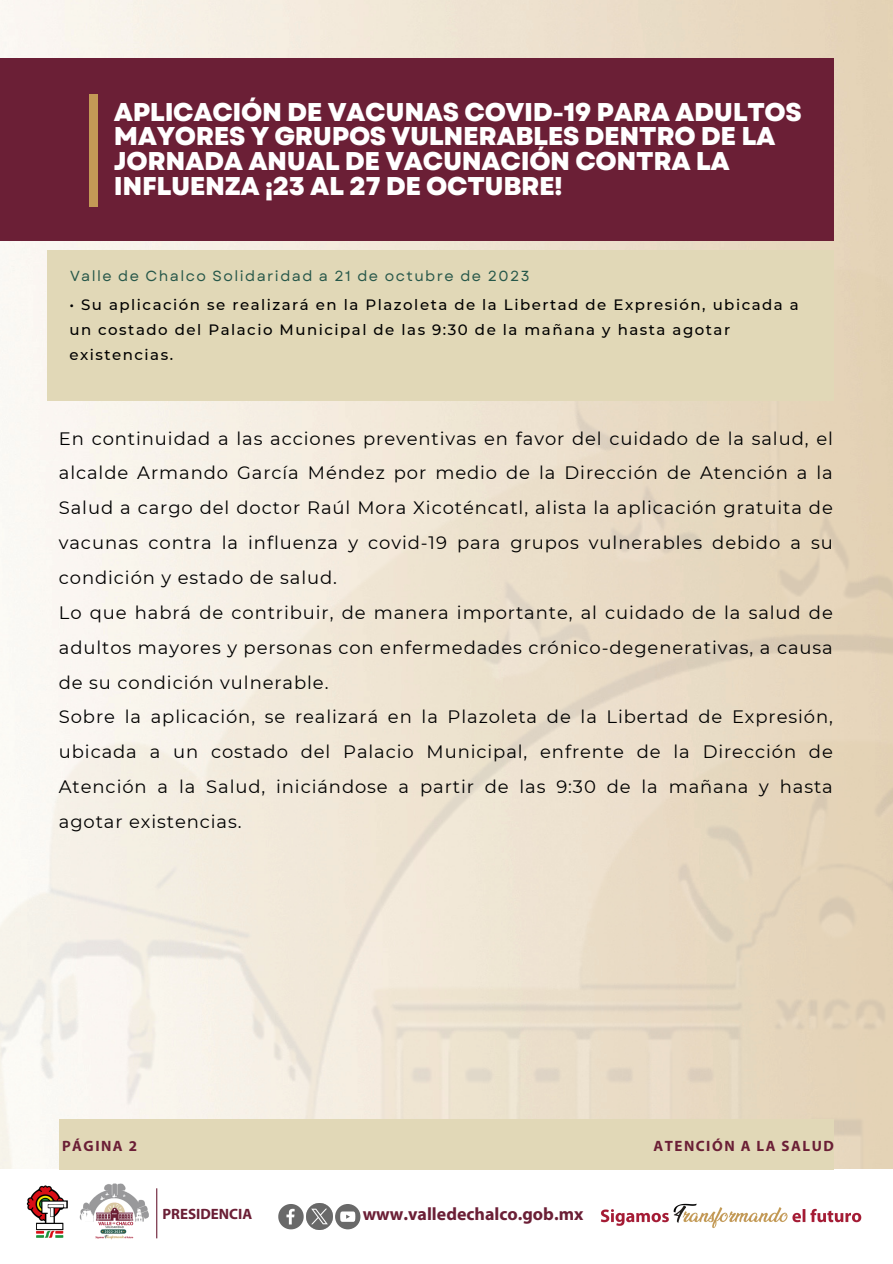
<style>
.page{position:relative;width:893px;height:1264px;background:#fff}
.page>*{position:absolute;margin:0;border:0;box-sizing:border-box;transform-origin:0 0}
.t1{font:800 25.65px/24.6px "Garet";letter-spacing:-.015em;color:#fff}
.t2{font:18px/34.8px "Montserrat";letter-spacing:.05em;color:#000;text-align:justify}
.t3{font:700 17.85px "Myriad Pro";color:#6b1f36}
.t4{font:500 15px/24.8px "Montserrat";letter-spacing:.1em;color:#000}
.t5{font:700 15px "Myriad Pro";letter-spacing:.1em;color:#6b1f36}
.t6{font:700 15px "Myriad Pro";color:#6b1f36}
.t7{font:14.55px "Garet";letter-spacing:.1em;color:#265749}
</style>
<div class="page">
<img style="left:0;top:0;width:892px;height:241px">
<div style="left:0;top:59px;width:833px;height:182px;background:#6b1f36"></div>
<div style="left:89px;top:94px;width:9px;height:112px;background:#c39956"></div>
<img style="left:27px;top:1185px;width:41px;height:53px">
<img style="left:79px;top:1183px;width:79px;height:57px">
<hr style="left:156px;top:1188px;width:1px;height:50px;background:#6b1f36">
<div style="left:59px;top:1118px;width:774px;height:51px;background:#e1d8b7"></div>
<div style="left:48px;top:250px;width:785px;height:151px;background:#e1d8b7"></div>
<img style="left:600px;top:1203px;width:262px;height:25px">
<svg style="left:278px;top:1204px;width:25px;height:25px"></svg>
<svg style="left:335px;top:1204px;width:25px;height:25px"></svg>
<img style="left:307px;top:1203px;width:25px;height:26px">
<p class="t1" style="left:114px;top:100px;width:689px">APLICACIÓN DE VACUNAS COVID-19 PARA ADULTOS MAYORES Y GRUPOS VULNERABLES DENTRO DE LA JORNADA ANUAL DE VACUNACIÓN CONTRA LA INFLUENZA ¡23 AL 27 DE OCTUBRE!</p>
<p class="t7" style="left:70px;top:266px;width:461px">Valle de Chalco Solidaridad a 21 de octubre de 2023</p>
<p class="t4" style="left:69px;top:292px;width:731px">• Su aplicación se realizará en la Plazoleta de la Libertad de Expresión, ubicada a un costado del Palacio Municipal de las 9:30 de la mañana y hasta agotar existencias.</p>
<p class="t2" style="left:59px;top:420px;width:775px">En continuidad a las acciones preventivas en favor del cuidado de la salud, el alcalde Armando García Méndez por medio de la Dirección de Atención a la Salud a cargo del doctor Raúl Mora Xicoténcatl, alista la aplicación gratuita de vacunas contra la influenza y covid-19 para grupos vulnerables debido a su condición y estado de salud.</p>
<p class="t2" style="left:59px;top:595px;width:775px">Lo que habrá de contribuir, de manera importante, al cuidado de la salud de adultos mayores y personas con enfermedades crónico-degenerativas, a causa de su condición vulnerable.</p>
<p class="t2" style="left:59px;top:699px;width:775px">Sobre la aplicación, se realizará en la Plazoleta de la Libertad de Expresión, ubicada a un costado del Palacio Municipal, enfrente de la Dirección de Atención a la Salud, iniciándose a partir de las 9:30 de la mañana y hasta agotar existencias.</p>
<p class="t5" style="left:62px;top:1139px;width:77px">PÁGINA 2</p>
<p class="t5" style="left:653px;top:1139px;width:182px">ATENCIÓN A LA SALUD</p>
<p class="t6" style="left:162px;top:1208px;width:91px">PRESIDENCIA</p>
<p class="t3" style="left:362px;top:1206px;width:222px">www.valledechalco.gob.mx</p>
</div>
